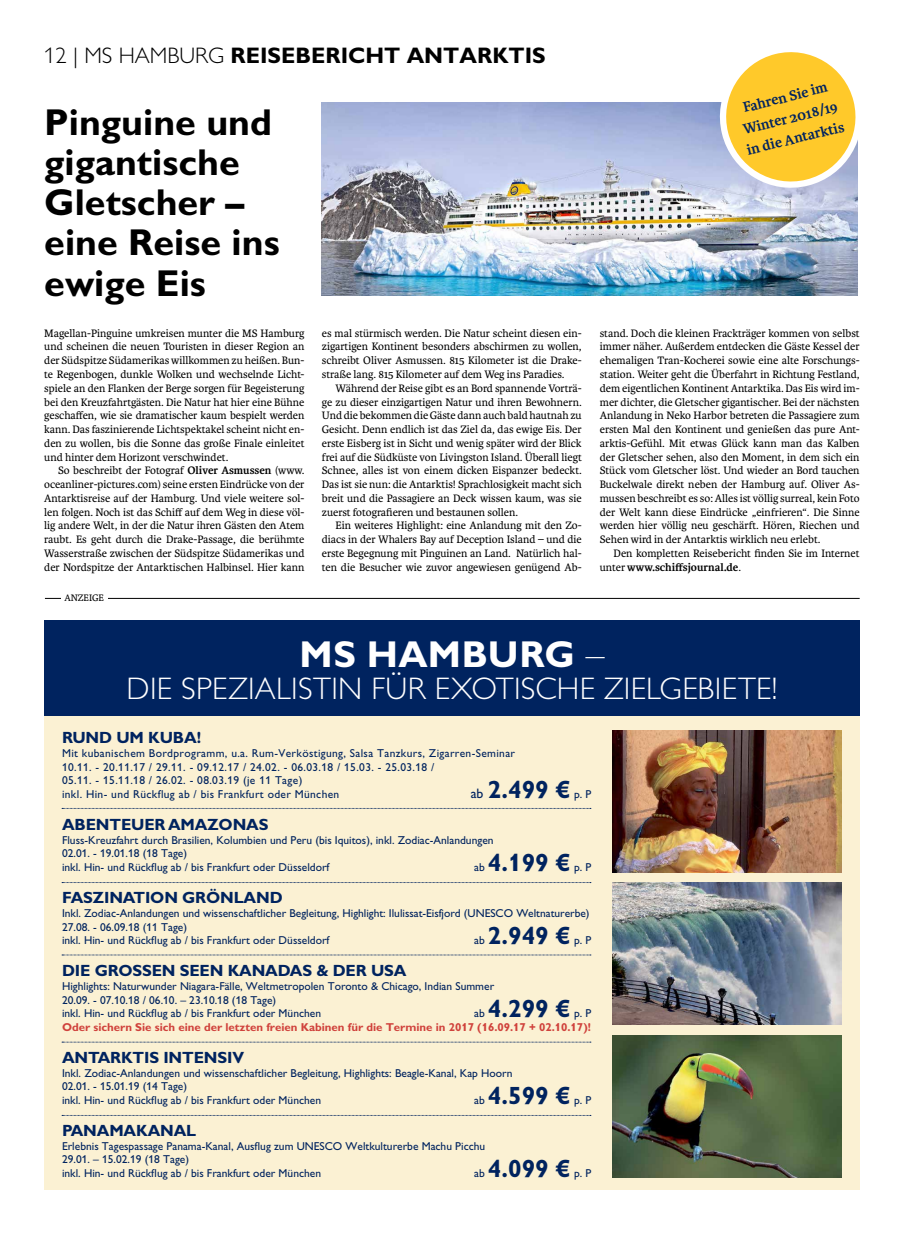
<style>
.page{position:relative;width:904px;height:1241px;background:#fff}
.page>*{position:absolute;margin:0;border:0;box-sizing:border-box;transform-origin:0 0}
.t1{font:700 37.5px/40px "Gill Alt One";color:#000}
.t2{font:700 37.5px "Gill Alt One";letter-spacing:.005em;color:#fff}
.t3{font:300 31.25px "Gill Alt One";letter-spacing:.01em;color:#fff}
.t4{font:700 25px "Gill Alt One";color:#00235f}
.t5{font:700 22.5px "Gill Alt One";color:#000}
.t6{font:700 16.25px "Gill Alt One";letter-spacing:-.01em;color:#00235f}
.t7{font:700 15px/21.2px "Karmina";color:#00235f;text-align:center}
.t8{font:11.5px/13.8px "Karmina";color:#000;text-align:justify}
.t9{font:11.5px/13.8px "Gill Alt One";color:#00235f}
.t10{font:11.5px/13.8px "Gill Alt One";letter-spacing:.03em;color:#00235f}
.t11{font:700 11.5px "Gill Alt One";color:#d0423c}
.t12{font:10px "Karmina";color:#000}
.s1{font-weight:300}
.s2{font-weight:700}
.s3{font-weight:400;font-size:13.75px}
.s4{font-weight:400;font-size:11.5px}
</style>
<div class="page">
<div style="left:44px;top:620px;width:815px;height:569px;background:#fbf1d3"></div>
<div style="left:44px;top:620px;width:815px;height:96px;background:#00235f"></div>
<svg style="left:62px;top:808px;width:529px;height:1px"></svg>
<svg style="left:62px;top:882px;width:529px;height:1px"></svg>
<svg style="left:62px;top:954px;width:529px;height:1px"></svg>
<svg style="left:62px;top:1041px;width:529px;height:1px"></svg>
<img style="left:613px;top:730px;width:229px;height:142px">
<img style="left:613px;top:882px;width:229px;height:142px">
<img style="left:613px;top:1035px;width:229px;height:141px">
<hr style="left:45px;top:598px;width:814px;height:1px;background:#000">
<div style="left:61px;top:590px;width:46px;height:14px;background:#fff"></div>
<img style="left:322px;top:103px;width:535px;height:192px">
<svg style="left:716px;top:52px;width:142px;height:140px"></svg>
<h3 class="t5" style="left:44px;top:42px;width:503px"><span class="s1">12 | MS HAMBURG</span> REISEBERICHT ANTARKTIS</h3>
<h1 class="t1" style="left:44px;top:102px;width:237px">Pinguine und gigantische<br>Gletscher – eine Reise ins ewige Eis</h1>
<p class="t8" style="left:44px;top:326px;width:262px">Magellan-Pinguine umkreisen munter die MS Hamburg und scheinen die neuen Touristen in dieser Region an der Südspitze Südamerikas willkommen zu heißen. Bun&shy;te Regenbogen, dunkle Wolken und wechselnde Licht&shy;spiele an den Flanken der Berge sorgen für Begeisterung bei den Kreuzfahrtgästen. Die Natur hat hier eine Bühne geschaffen, wie sie dramatischer kaum bespielt werden kann. Das faszinierende Lichtspektakel scheint nicht en&shy;den zu wollen, bis die Sonne das große Finale einleitet und hinter dem Horizont verschwindet.</p>
<p class="t8" style="left:44px;top:464px;width:262px;text-indent:14px">So beschreibt der Fotograf <span class="s2">Oliver Asmussen</span> (www. oceanliner-pictures.com) seine ersten Eindrücke von der Antarktisreise auf der Hamburg. Und viele weitere sol&shy;len folgen. Noch ist das Schiff auf dem Weg in diese völ&shy;lig andere Welt, in der die Natur ihren Gästen den Atem raubt. Es geht durch die Drake-Passage, die berühmte Wasserstraße zwischen der Südspitze Südamerikas und der Nordspitze der Antarktischen Halbinsel. Hier kann</p>
<p class="t12" style="left:64px;top:592px;width:41px">ANZEIGE</p>
<p class="t8" style="left:322px;top:326px;width:261px">es mal stürmisch werden. Die Natur scheint diesen ein&shy;zigartigen Kontinent besonders abschirmen zu wollen, schreibt Oliver Asmussen. 815 Kilometer ist die Drake&shy;straße lang. 815 Kilometer auf dem Weg ins Paradies.</p>
<p class="t8" style="left:322px;top:381px;width:261px;text-indent:14px">Während der Reise gibt es an Bord spannende Vorträ&shy;ge zu dieser einzigartigen Natur und ihren Bewohnern.<br>Und die bekommen die Gäste dann auch bald hautnah zu Gesicht. Denn endlich ist das Ziel da, das ewige Eis. Der erste Eisberg ist in Sicht und wenig später wird der Blick frei auf die Südküste von Livingston Island. Überall liegt Schnee, alles ist von einem dicken Eispanzer bedeckt.<br>Das ist sie nun: die Antarktis! Sprachlosigkeit macht sich breit und die Passagiere an Deck wissen kaum, was sie zuerst fotografieren und bestaunen sollen.</p>
<p class="t8" style="left:322px;top:519px;width:261px;text-indent:14px">Ein weiteres Highlight: eine Anlandung mit den Zo&shy;diacs in der Whalers Bay auf Deception Island – und die erste Begegnung mit Pinguinen an Land. Natürlich hal&shy;ten die Besucher wie zuvor angewiesen genügend Ab-</p>
<h3 class="t7" style="left:734px;top:99px;width:102px;rotate:-14deg">Fahren Sie im<br>Winter 2018/19 in die Antarktis</h3>
<p class="t8" style="left:600px;top:326px;width:261px">stand. Doch die kleinen Frackträger kommen von selbst immer näher. Außerdem entdecken die Gäste Kessel der ehemaligen Tran-Kocherei sowie eine alte Forschungs&shy;station. Weiter geht die Überfahrt in Richtung Festland, dem eigentlichen Kontinent Antarktika. Das Eis wird im&shy;mer dichter, die Gletscher gigantischer. Bei der nächsten Anlandung in Neko Harbor betreten die Passagiere zum ersten Mal den Kontinent und genießen das pure Ant&shy;arktis-Gefühl. Mit etwas Glück kann man das Kalben der Gletscher sehen, also den Moment, in dem sich ein Stück vom Gletscher löst. Und wieder an Bord tauchen Buckelwale direkt neben der Hamburg auf. Oliver As&shy;mussen beschreibt es so: Alles ist völlig surreal, kein Foto der Welt kann diese Eindrücke „einfrieren“. Die Sinne werden hier völlig neu geschärft. Hören, Riechen und Sehen wird in der Antarktis wirklich neu erlebt.</p>
<p class="t8" style="left:600px;top:546px;width:261px;text-indent:14px">Den kompletten Reisebericht finden Sie im Internet unter <span class="s2">www.schiffsjournal.de</span>.</p>
<h1 class="t2" style="left:299px;top:632px;width:307px">MS HAMBURG <span class="s1">–</span></h1>
<h2 class="t3" style="left:127px;top:671px;width:652px">DIE SPEZIALISTIN FÜR EXOTISCHE ZIELGEBIETE!</h2>
<h3 class="t6" style="left:62px;top:728px;width:140px">RUND UM KUBA!</h3>
<p class="t10" style="left:62px;top:746px;width:454px">Mit kubanischem Bordprogramm, u.a. Rum-Verköstigung, Salsa Tanzkurs, Zigarren-Seminar 10.11. - 20.11.17 / 29.11. - 09.12.17 / 24.02. - 06.03.18 / 15.03. - 25.03.18 /<br>05.11. - 15.11.18 / 26.02. - 08.03.19 (je 11 Tage)<br>inkl. Hin- und Rückflug ab / bis Frankfurt oder München</p>
<h3 class="t4" style="left:471px;top:774px;width:122px"><span class="s3">ab</span> 2.499 € <span class="s4">p. P</span></h3>
<h3 class="t6" style="left:62px;top:814px;width:208px">ABENTEUER AMAZONAS</h3>
<p class="t9" style="left:62px;top:832px;width:433px">Fluss-Kreuzfahrt durch Brasilien, Kolumbien und Peru (bis Iquitos), inkl. Zodiac-Anlandungen<br>02.01. - 19.01.18 (18 Tage)<br>inkl. Hin- und Rückflug ab / bis Frankfurt oder Düsseldorf</p>
<h3 class="t4" style="left:474px;top:847px;width:119px"><span class="s4">ab</span> 4.199 € <span class="s4">p. P</span></h3>
<h3 class="t6" style="left:62px;top:887px;width:222px">FASZINATION GRÖNLAND</h3>
<p class="t9" style="left:62px;top:905px;width:529px">Inkl. Zodiac-Anlandungen und wissenschaftlicher Begleitung, Highlight: Ilulissat-Eisfjord (UNESCO Weltnaturerbe)<br>27.08. - 06.09.18 (11 Tage)<br>inkl. Hin- und Rückflug ab / bis Frankfurt oder Düsseldorf</p>
<h3 class="t4" style="left:474px;top:920px;width:119px"><span class="s4">ab</span> 2.949 € <span class="s4">p. P</span></h3>
<h3 class="t6" style="left:62px;top:960px;width:346px">DIE GROSSEN SEEN KANADAS &amp; DER USA</h3>
<p class="t9" style="left:62px;top:978px;width:433px">Highlights: Naturwunder Niagara-Fälle, Weltmetropolen Toronto &amp; Chicago, Indian Summer<br>20.09. - 07.10.18 / 06.10. – 23.10.18 (18 Tage)<br>inkl. Hin- und Rückflug ab / bis Frankfurt oder München</p>
<h3 class="t4" style="left:474px;top:993px;width:119px"><span class="s4">ab</span> 4.299 € <span class="s4">p. P</span></h3>
<p class="t11" style="left:62px;top:1020px;width:530px">Oder sichern Sie sich eine der letzten freien Kabinen für die Termine in 2017 (16.09.17 + 02.10.17)!</p>
<h3 class="t6" style="left:62px;top:1047px;width:183px">ANTARKTIS INTENSIV</h3>
<p class="t9" style="left:62px;top:1065px;width:452px">Inkl. Zodiac-Anlandungen und wissenschaftlicher Begleitung, Highlights: Beagle-Kanal, Kap Hoorn<br>02.01. - 15.01.19 (14 Tage)<br>inkl. Hin- und Rückflug ab / bis Frankfurt oder München</p>
<h3 class="t4" style="left:474px;top:1080px;width:119px"><span class="s4">ab</span> 4.599 € <span class="s4">p. P</span></h3>
<h3 class="t6" style="left:62px;top:1120px;width:136px">PANAMAKANAL</h3>
<p class="t9" style="left:62px;top:1138px;width:424px">Erlebnis Tagespassage Panama-Kanal, Ausflug zum UNESCO Weltkulturerbe Machu Picchu<br>29.01. – 15.02.19 (18 Tage)<br>inkl. Hin- und Rückflug ab / bis Frankfurt oder München</p>
<h3 class="t4" style="left:474px;top:1153px;width:119px"><span class="s4">ab</span> 4.099 € <span class="s4">p. P</span></h3>
</div>
